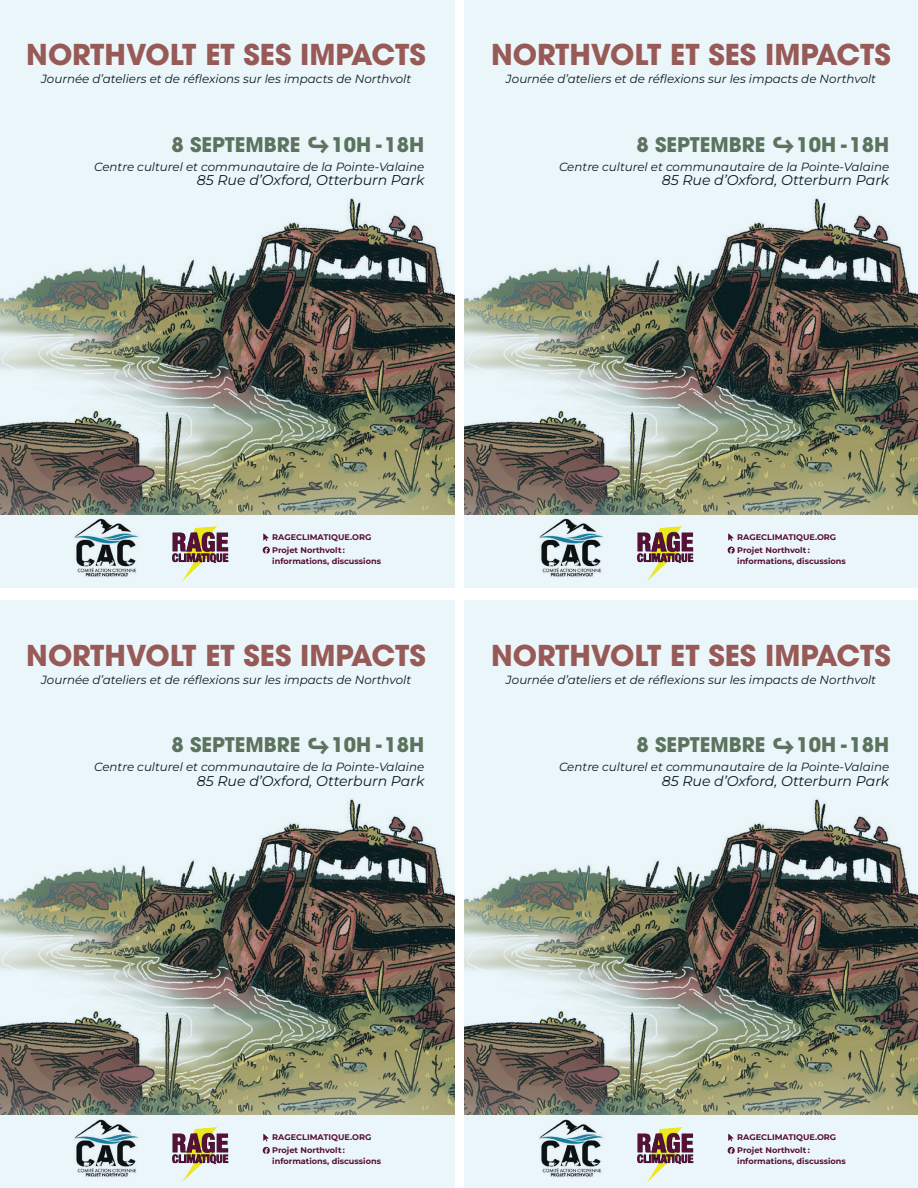
<style>
.page{position:relative;width:918px;height:1188px;background:#fff}
.page>*{position:absolute;margin:0;border:0;box-sizing:border-box;transform-origin:0 0}
.t1{font:700 28.5px "ITC Avant Garde Pro";color:#a45e58}
.t2{font:700 20.1px "ITC Avant Garde Pro";color:#647860}
.t3{font:20.1px "Work Sans";color:#647860}
.t4{font:italic 14.1px "Montserrat";color:#091e21}
.t5{font:italic 11.85px "Montserrat";color:#091e21}
.t6{font:700 8.1px/13.2px "Montserrat";color:#581037}
.s1{font-family:"Work Sans";font-weight:400}
</style>
<div class="page">
<hr style="left:0;top:0;width:1px;height:1188px;background:#4c6877">
<img style="left:0;top:0;width:454px;height:588px">
<img style="left:172px;top:519px;width:63px;height:66px">
<svg style="left:263px;top:547px;width:7px;height:7px"></svg>
<svg style="left:263px;top:534px;width:6px;height:7px"></svg>
<img style="left:0;top:600px;width:454px;height:588px">
<img style="left:172px;top:1119px;width:63px;height:66px">
<svg style="left:263px;top:1147px;width:7px;height:7px"></svg>
<svg style="left:263px;top:1134px;width:6px;height:7px"></svg>
<img style="left:465px;top:0;width:453px;height:588px">
<img style="left:637px;top:519px;width:63px;height:66px">
<svg style="left:728px;top:547px;width:7px;height:7px"></svg>
<svg style="left:728px;top:534px;width:6px;height:7px"></svg>
<img style="left:465px;top:600px;width:453px;height:588px">
<img style="left:637px;top:1119px;width:63px;height:66px">
<svg style="left:728px;top:1147px;width:7px;height:7px"></svg>
<svg style="left:728px;top:1134px;width:6px;height:7px"></svg>
<h1 class="t1" style="left:26px;top:36px;width:401px">NORTHVOLT ET SES IMPACTS</h1>
<p class="t5" style="left:41px;top:71px;width:372px">Journée d’ateliers et de réflexions sur les impacts de Northvolt</p>
<h2 class="t2" style="left:172px;top:131px;width:254px">8 SEPTEMBRE <span class="s1">↪</span>10H -18H</h2>
<p class="t5" style="left:94px;top:158px;width:332px">Centre culturel et communautaire de la Pointe-Valaine</p>
<p class="t4" style="left:197px;top:171px;width:229px">85 Rue d’Oxford, Otterburn Park</p>
<h1 class="t1" style="left:491px;top:36px;width:401px">NORTHVOLT ET SES IMPACTS</h1>
<p class="t5" style="left:506px;top:71px;width:372px">Journée d’ateliers et de réflexions sur les impacts de Northvolt</p>
<h2 class="t2" style="left:636px;top:131px;width:254px">8 SEPTEMBRE <span class="s1">↪</span>10H -18H</h2>
<p class="t5" style="left:559px;top:158px;width:332px">Centre culturel et communautaire de la Pointe-Valaine</p>
<p class="t4" style="left:662px;top:171px;width:229px">85 Rue d’Oxford, Otterburn Park</p>
<p class="t6" style="left:272px;top:530px;width:101px">RAGECLIMATIQUE.ORG<br>Projet Northvolt :</p>
<p class="t6" style="left:272px;top:554px;width:110px">informations, discussions</p>
<p class="t6" style="left:737px;top:530px;width:101px">RAGECLIMATIQUE.ORG<br>Projet Northvolt :</p>
<p class="t6" style="left:737px;top:554px;width:110px">informations, discussions</p>
<h1 class="t1" style="left:26px;top:636px;width:401px">NORTHVOLT ET SES IMPACTS</h1>
<p class="t5" style="left:41px;top:671px;width:372px">Journée d’ateliers et de réflexions sur les impacts de Northvolt</p>
<h1 class="t1" style="left:491px;top:636px;width:401px">NORTHVOLT ET SES IMPACTS</h1>
<p class="t5" style="left:506px;top:671px;width:372px">Journée d’ateliers et de réflexions sur les impacts de Northvolt</p>
<h2 class="t2" style="left:172px;top:731px;width:130px">8 SEPTEMBRE</h2>
<h2 class="t2" style="left:331px;top:731px;width:94px">10H -18H</h2>
<p class="t5" style="left:94px;top:758px;width:332px">Centre culturel et communautaire de la Pointe-Valaine</p>
<p class="t4" style="left:197px;top:771px;width:229px">85 Rue d’Oxford, Otterburn Park</p>
<h2 class="t3" style="left:308px;top:729px;width:24px">↪</h2>
<h2 class="t2" style="left:636px;top:731px;width:130px">8 SEPTEMBRE</h2>
<h2 class="t2" style="left:796px;top:731px;width:94px">10H -18H</h2>
<p class="t5" style="left:559px;top:758px;width:332px">Centre culturel et communautaire de la Pointe-Valaine</p>
<p class="t4" style="left:662px;top:771px;width:229px">85 Rue d’Oxford, Otterburn Park</p>
<h2 class="t3" style="left:773px;top:729px;width:24px">↪</h2>
<p class="t6" style="left:272px;top:1130px;width:101px">RAGECLIMATIQUE.ORG<br>Projet Northvolt :</p>
<p class="t6" style="left:272px;top:1154px;width:110px">informations, discussions</p>
<p class="t6" style="left:737px;top:1130px;width:101px">RAGECLIMATIQUE.ORG<br>Projet Northvolt :</p>
<p class="t6" style="left:737px;top:1154px;width:110px">informations, discussions</p>
</div>
